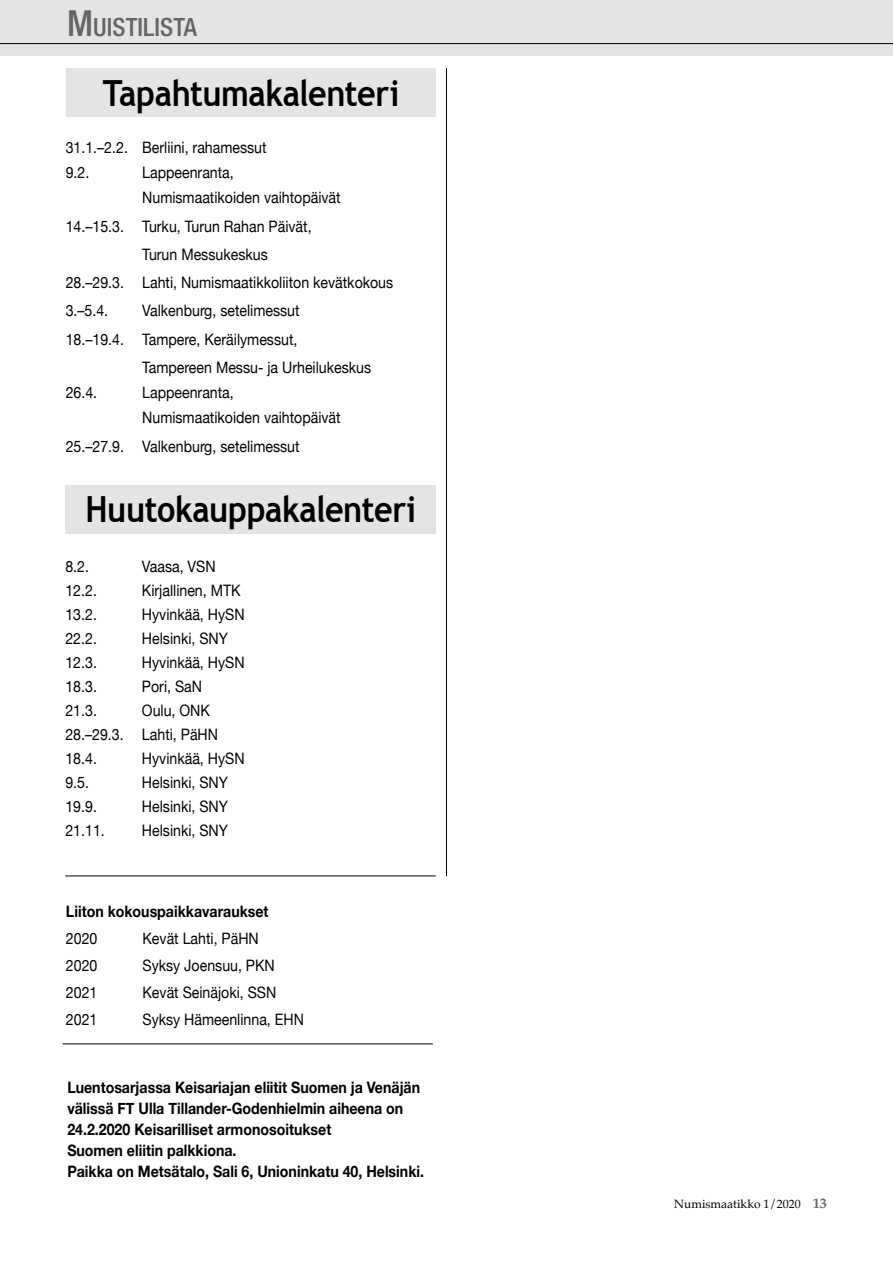
<style>
.page{position:relative;width:893px;height:1263px;background:#fff}
.page>*{position:absolute;margin:0;border:0;box-sizing:border-box;transform-origin:0 0}
.t1{font:700 36px "Trebuchet MS";letter-spacing:-.015em;color:#000;scale:.9 1}
.t2{font:500 condensed 25.2px "Helvetica Neue LT Std";letter-spacing:.005em;color:#646567}
.t3{font:15.75px/25.2px "Helvetica Neue";color:#000;scale:.9 1}
.t4{font:700 15.75px/21px "Helvetica Neue";color:#000;scale:.9 1}
.t5{font:12px "Palatino";color:#000}
.s1{font-size:36px}
.s2{font-weight:700;font-size:14.25px;color:#646567}
</style>
<div class="page">
<div style="left:0;top:0;width:893px;height:55px;background:#e3e4e4"></div>
<hr style="left:0;top:43px;width:893px;height:1px;background:#000">
<hr style="left:446px;top:68px;width:1px;height:808px;background:#000">
<div style="left:66px;top:68px;width:370px;height:49px;background:#e3e4e4"></div>
<div style="left:66px;top:485px;width:370px;height:49px;background:#e3e4e4"></div>
<hr style="left:65px;top:875px;width:371px;height:1px;background:#000">
<hr style="left:63px;top:1043px;width:370px;height:1px;background:#000">
<h2 class="t2" style="left:67px;top:12px;width:131px"><span class="s1">M</span>UISTILISTA</h2>
<h1 class="t1" style="left:103px;top:70px;width:331px">Tapahtumakalenteri</h1>
<p class="t3" style="left:66px;top:135px;width:225px">31.1.–2.2. Berliini, rahamessut<br>9.2.</p>
<p class="t3" style="left:142px;top:161px;width:222px">Lappeenranta,<br>Numismaatikoiden vaihtopäivät</p>
<p class="t3" style="left:66px;top:214px;width:275px">14.–15.3. Turku, Turun Rahan Päivät,</p>
<p class="t3" style="left:142px;top:243px;width:141px">Turun Messukeskus</p>
<p class="t3" style="left:66px;top:271px;width:365px">28.–29.3. Lahti, Numismaatikkoliiton kevätkokous</p>
<p class="t3" style="left:66px;top:299px;width:49px">3.–5.4.</p>
<p class="t3" style="left:142px;top:299px;width:176px">Valkenburg, setelimessut</p>
<p class="t3" style="left:66px;top:327px;width:259px">18.–19.4. Tampere, Keräilymessut,</p>
<p class="t3" style="left:142px;top:356px;width:256px">Tampereen Messu- ja Urheilukeskus</p>
<p class="t3" style="left:66px;top:381px;width:37px">26.4.</p>
<p class="t3" style="left:142px;top:381px;width:222px">Lappeenranta,<br>Numismaatikoiden vaihtopäivät</p>
<p class="t3" style="left:66px;top:434px;width:261px">25.–27.9. Valkenburg, setelimessut</p>
<h1 class="t1" style="left:85px;top:487px;width:369px">Huutokauppakalenteri</h1>
<p class="t3" style="left:65px;top:555px;width:28px">8.2.</p>
<p class="t3" style="left:142px;top:555px;width:83px">Vaasa, VSN</p>
<p class="t3" style="left:65px;top:579px;width:37px">12.2.</p>
<p class="t3" style="left:142px;top:579px;width:111px">Kirjallinen, MTK</p>
<p class="t3" style="left:65px;top:603px;width:37px">13.2.</p>
<p class="t3" style="left:142px;top:603px;width:116px">Hyvinkää, HySN</p>
<p class="t3" style="left:65px;top:627px;width:37px">22.2.</p>
<p class="t3" style="left:142px;top:627px;width:97px">Helsinki, SNY</p>
<p class="t3" style="left:65px;top:651px;width:37px">12.3.</p>
<p class="t3" style="left:142px;top:651px;width:116px">Hyvinkää, HySN</p>
<p class="t3" style="left:65px;top:675px;width:37px">18.3.</p>
<p class="t3" style="left:142px;top:675px;width:68px">Pori, SaN</p>
<p class="t3" style="left:65px;top:699px;width:37px">21.3.</p>
<p class="t3" style="left:65px;top:700px;width:171px;line-height:24px;text-indent:77px">Oulu, ONK<br>28.–29.3. Lahti, PäHN<br>18.4.</p>
<p class="t3" style="left:142px;top:747px;width:116px">Hyvinkää, HySN</p>
<p class="t3" style="left:65px;top:771px;width:28px">9.5.</p>
<p class="t3" style="left:142px;top:771px;width:97px">Helsinki, SNY</p>
<p class="t3" style="left:65px;top:795px;width:37px">19.9.</p>
<p class="t3" style="left:142px;top:795px;width:97px">Helsinki, SNY</p>
<p class="t3" style="left:65px;top:819px;width:45px">21.11.</p>
<p class="t3" style="left:142px;top:819px;width:97px">Helsinki, SNY</p>
<p class="t4" style="left:66px;top:901px;width:227px">Liiton kokouspaikkavaraukset</p>
<p class="t3" style="left:66px;top:926px;width:37px">2020</p>
<p class="t3" style="left:143px;top:926px;width:131px">Kevät Lahti, PäHN</p>
<p class="t3" style="left:66px;top:953px;width:37px">2020</p>
<p class="t3" style="left:143px;top:953px;width:149px">Syksy Joensuu, PKN</p>
<p class="t3" style="left:66px;top:980px;width:37px">2021</p>
<p class="t3" style="left:143px;top:980px;width:150px">Kevät Seinäjoki, SSN</p>
<p class="t3" style="left:66px;top:1007px;width:37px">2021</p>
<p class="t3" style="left:143px;top:1007px;width:181px">Syksy Hämeenlinna, EHN</p>
<p class="t4" style="left:67px;top:1077px;width:398px">Luentosarjassa Keisariajan eliitit Suomen ja Venäjän välissä FT Ulla Tillander-Godenhielmin aiheena on 24.2.2020 Keisarilliset armonosoitukset<br>Suomen eliitin palkkiona.<br>Paikka on Metsätalo, Sali 6, Unioninkatu 40, Helsinki.</p>
<p class="t5" style="left:674px;top:1194px;width:154px">Numismaatikko 1/2020 <span class="s2">13</span></p>
</div>
